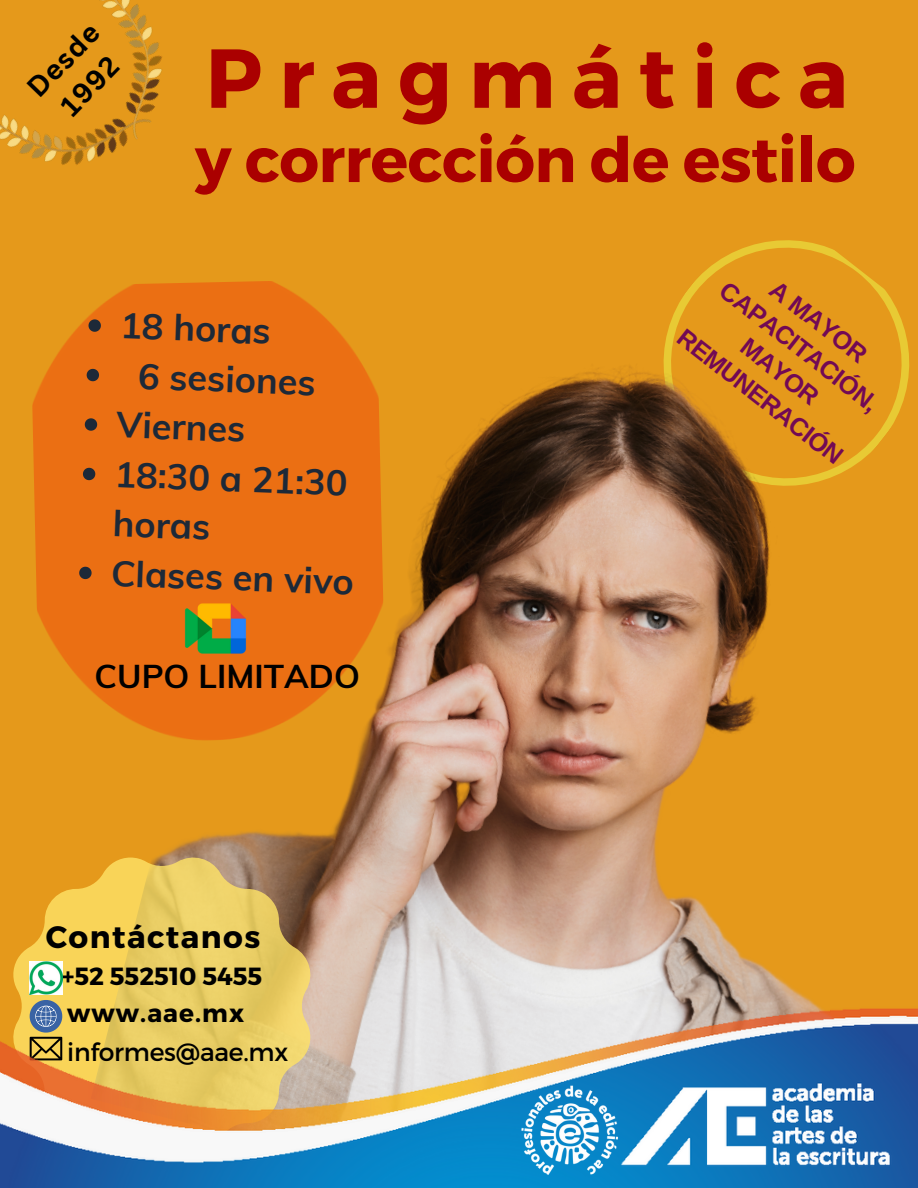
<style>
.page{position:relative;width:918px;height:1188px;background:#e5991b}
.page>*{position:absolute;margin:0;border:0;box-sizing:border-box;transform-origin:0 0}
.t1{font:700 83.4px "Montserrat";letter-spacing:.2em;color:#a00}
.t2{font:700 62.4px "Montserrat";letter-spacing:-.01em;color:#a00}
.t3{font:700 36px/49.3px "Muli";color:#1d2938}
.t4{font:700 33px "Muli";color:#000}
.t5{font:700 31.05px "Montserrat";letter-spacing:.045em;color:#000}
.t6{font:700 27.75px/37.2px "Canva Sans";color:#000;text-align:center}
.t7{font:700 25.2px/31.5px "Arimo";color:#720955;text-align:center}
.t8{font:25.05px "Montserrat";letter-spacing:-.01em;color:#000}
.t9{font:700 24.75px "Montserrat";color:#000}
</style>
<div class="page">
<img style="left:0;top:0;width:162px;height:165px">
<img style="left:127px;top:246px;width:783px;height:755px">
<svg style="left:13px;top:858px;width:297px;height:143px;background:#e1bc56"></svg>
<svg style="left:30px;top:1000px;width:32px;height:1px"></svg>
<img style="left:30px;top:961px;width:32px;height:33px">
<img style="left:0;top:1001px;width:918px;height:187px">
<img style="left:32px;top:279px;width:354px;height:465px">
<img style="left:180px;top:593px;width:72px;height:72px">
<svg style="left:88px;top:319px;width:13px;height:13px"></svg>
<svg style="left:86px;top:369px;width:13px;height:12px"></svg>
<svg style="left:85px;top:418px;width:12px;height:13px"></svg>
<svg style="left:83px;top:468px;width:13px;height:12px"></svg>
<svg style="left:79px;top:567px;width:13px;height:12px"></svg>
<img style="left:490px;top:1082px;width:148px;height:106px">
<p class="t6" style="left:18px;top:79px;width:92px;rotate:-46deg">Desde<br>1992</p>
<h5 class="t1" style="left:206px;top:24px;width:644px">Pragmática</h5>
<p class="t2" style="left:195px;top:119px;width:662px">y corrección de estilo</p>
<p class="t3" style="left:121px;top:300px;width:152px;rotate:2deg">18 horas</p>
<p class="t3" style="left:139px;top:351px;width:179px;rotate:2deg">6 sesiones</p>
<p class="t3" style="left:118px;top:399px;width:130px;rotate:2deg">Viernes</p>
<h3 class="t3" style="left:116px;top:449px;width:234px;rotate:2deg">18:30 a 21:30 horas</h3>
<p class="t3" style="left:112px;top:548px;width:244px;rotate:2deg">Clases en vivo</p>
<p class="t4" style="left:95px;top:655px;width:267px">CUPO LIMITADO</p>
<p class="t5" style="left:46px;top:917px;width:216px">Contáctanos</p>
<p class="t9" style="left:62px;top:960px;width:202px">+52 552510 5455</p>
<h6 class="t9" style="left:67px;top:997px;width:178px">www.aae.mx</h6>
<p class="t8" style="left:67px;top:1036px;width:223px">informes@aae.mx</p>
<p class="t7" style="left:748px;top:247px;width:204px;rotate:38deg">A MAYOR<br>CAPACITACIÓN,<br>MAYOR<br>REMUNERACIÓN</p>
</div>
